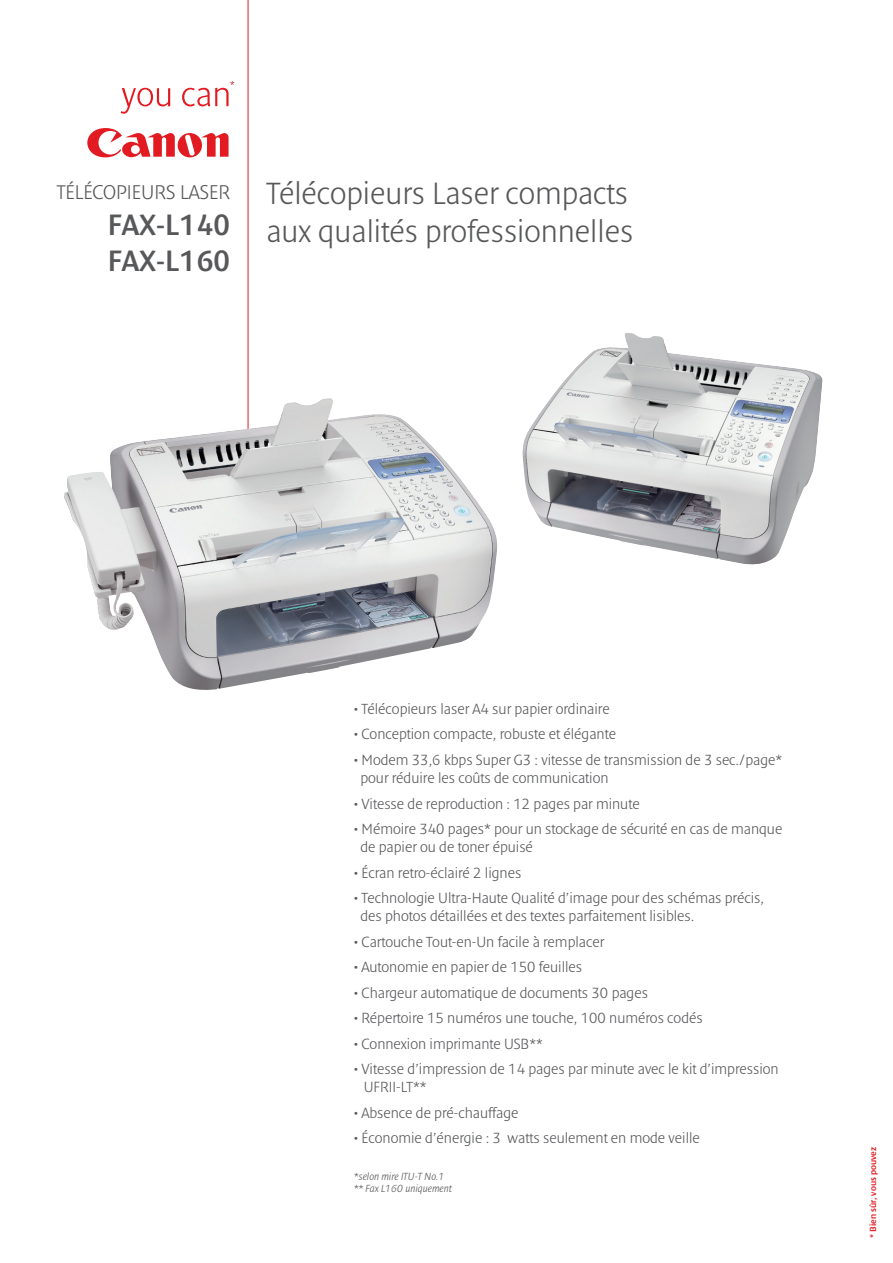
<style>
.page{position:relative;width:893px;height:1263px;background:#fff}
.page>*{position:absolute;margin:0;border:0;box-sizing:border-box;transform-origin:0 0}
.t1{font:300 31.5px/37.8px "Denda New";color:#57585a}
.t2{font:600 30px/36px "Denda New";color:#57585a}
.t3{font:300 20.25px "Denda New";color:#57585a}
.t4{font:300 15px/18px "Denda New";color:#57585a}
.t5{font:italic 300 10.5px/12.6px "Denda New";color:#57585a}
.t6{font:600 9px "Denda New";color:#e21a21}
</style>
<div class="page">
<svg style="left:87px;top:128px;width:142px;height:29px"></svg>
<svg style="left:121px;top:88px;width:49px;height:26px"></svg>
<svg style="left:182px;top:81px;width:52px;height:25px"></svg>
<hr style="left:248px;top:0;width:1px;height:507px;background:#e21a21">
<img style="left:64px;top:397px;width:433px;height:293px">
<img style="left:522px;top:333px;width:300px;height:232px">
<h3 class="t3" style="left:57px;top:181px;width:175px">TÉLÉCOPIEURS LASER</h3>
<h2 class="t2" style="left:107px;top:207px;width:124px">FAX-L140<br>FAX-L160</h2>
<h1 class="t1" style="left:266px;top:174px;width:368px">Télécopieurs Laser compacts aux qualités professionnelles</h1>
<p class="t4" style="left:354px;top:700px;width:257px">• Télécopieurs laser A4 sur papier ordinaire</p>
<p class="t4" style="left:354px;top:725px;width:264px">• Conception compacte, robuste et élégante</p>
<p class="t4" style="left:360px;top:751px;width:423px;text-indent:-7px">• Modem 33,6 kbps Super G3 : vitesse de transmission de 3 sec./page* pour réduire les coûts de communication</p>
<p class="t4" style="left:354px;top:794px;width:287px">• Vitesse de reproduction : 12 pages par minute</p>
<p class="t4" style="left:360px;top:820px;width:423px;text-indent:-7px">• Mémoire 340 pages* pour un stockage de sécurité en cas de manque de papier ou de toner épuisé</p>
<p class="t4" style="left:354px;top:863px;width:169px">• Écran retro-éclairé 2 lignes</p>
<p class="t4" style="left:360px;top:889px;width:405px;text-indent:-7px">• Technologie Ultra-Haute Qualité d’image pour des schémas précis, des photos détaillées et des textes parfaitement lisibles.</p>
<p class="t4" style="left:354px;top:932px;width:252px">• Cartouche Tout-en-Un facile à remplacer</p>
<p class="t4" style="left:354px;top:958px;width:230px">• Autonomie en papier de 150 feuilles</p>
<p class="t4" style="left:354px;top:983px;width:296px">• Chargeur automatique de documents 30 pages</p>
<p class="t4" style="left:354px;top:1009px;width:350px">• Répertoire 15 numéros une touche, 100 numéros codés</p>
<p class="t4" style="left:354px;top:1034px;width:191px">• Connexion imprimante USB**</p>
<p class="t4" style="left:364px;top:1060px;width:417px;text-indent:-10px">• Vitesse d’impression de 14 pages par minute avec le kit d’impression<br>UFRII-LT**</p>
<p class="t4" style="left:354px;top:1103px;width:166px">• Absence de pré-chauffage</p>
<p class="t4" style="left:354px;top:1129px;width:348px">• Économie d’énergie : 3 watts seulement en mode veille</p>
<p class="t5" style="left:354px;top:1170px;width:100px">*selon mire ITU-T No.1 ** Fax L160 uniquement</p>
<p class="t6" style="left:868px;top:1238px;width:92px;rotate:-90deg">* Bien sûr, vous pouvez</p>
</div>
